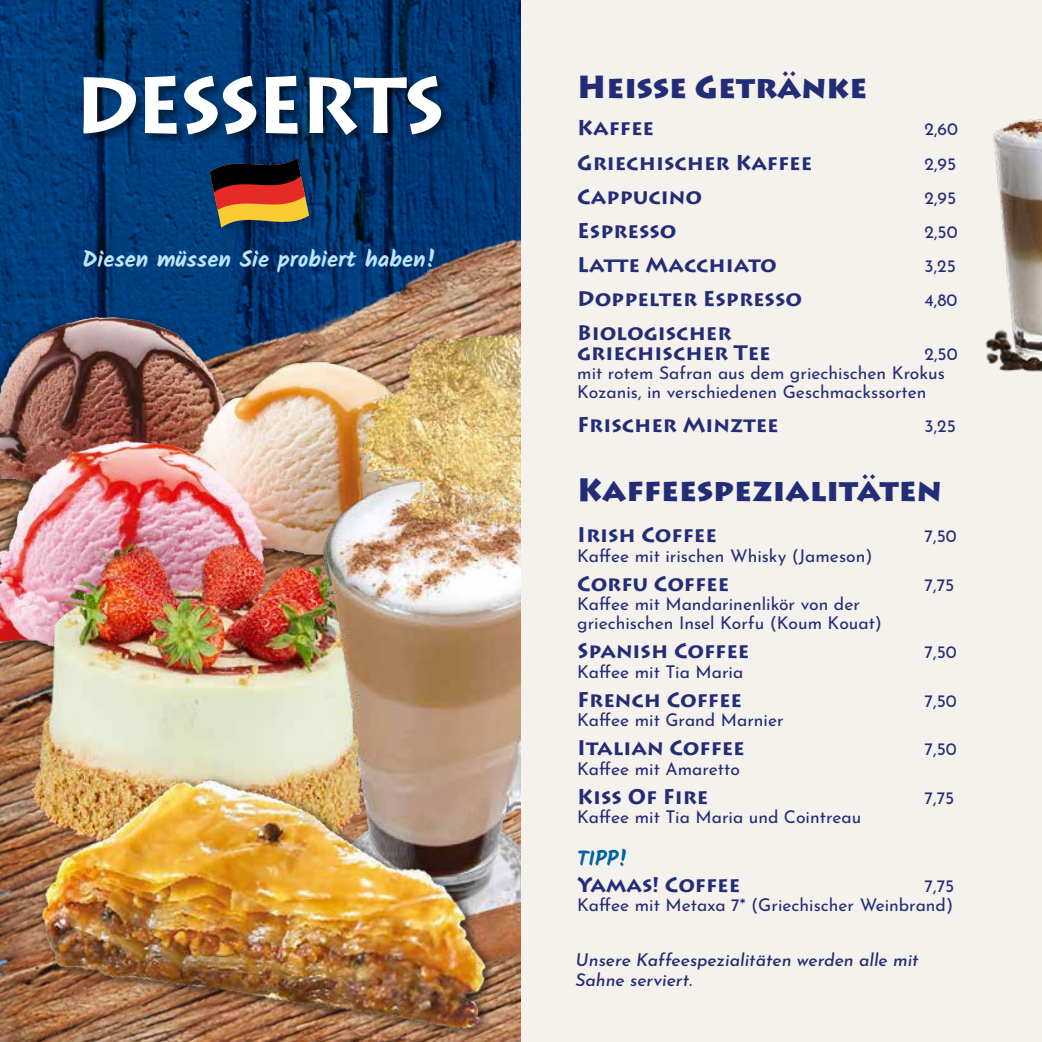
<style>
.page{position:relative;width:1042px;height:1042px;background:#fff}
.page>*{position:absolute;margin:0;border:0;box-sizing:border-box;transform-origin:0 0}
.t1{font:700 79.1px "Lithos Pro";letter-spacing:-.05em;color:#fff}
.t2{font:900 31.5px "Lithos Pro";color:#232c77}
.t3{font:700 22.57px "Kalam";color:#bce4fa}
.t4{font:700 21px/19.2px "Lithos Pro";color:#232c77}
.t5{font:700 21px "Kalam";color:#0064a3}
.t6{font:17.5px/19.2px "Josefin Sans";color:#232c77}
.t7{font:italic 500 17.5px/19.2px "Josefin Sans";color:#232c77}
</style>
<div class="page">
<svg style="left:0;top:0;width:521px;height:151px;background:#003773"></svg>
<img style="left:0;top:151px;width:521px;height:179px">
<img style="left:0;top:268px;width:519px;height:389px">
<img style="left:0;top:657px;width:521px;height:385px">
<img style="left:225px;top:476px;width:296px;height:555px">
<img style="left:13px;top:538px;width:371px;height:303px">
<img style="left:32px;top:738px;width:469px;height:304px">
<img style="left:228px;top:468px;width:293px;height:264px">
<img style="left:363px;top:330px;width:158px;height:201px">
<div style="left:81px;top:73px;width:371px;height:73px;background:#000;opacity:.5"></div>
<div style="left:521px;top:0;width:521px;height:1042px;background:#f5f1ec"></div>
<div style="left:207px;top:156px;width:116px;height:85px;background:#000;opacity:.2"></div>
<svg style="left:210px;top:153px;width:99px;height:79px;background:#654438"></svg>
<img style="left:985px;top:119px;width:57px;height:253px">
<h1 class="t1" style="left:74px;top:58px;width:372px">DESSERTS</h1>
<p class="t3" style="left:82px;top:246px;width:355px">Diesen müssen Sie probiert haben!</p>
<h2 class="t2" style="left:577px;top:68px;width:292px">Heisse Getränke</h2>
<p class="t4" style="left:577px;top:119px;width:78px">Kaffee</p>
<p class="t6" style="left:924px;top:118px;width:35px">2,60</p>
<p class="t4" style="left:577px;top:153px;width:236px">Griechischer Kaffee</p>
<p class="t6" style="left:924px;top:152px;width:33px">2,95</p>
<p class="t4" style="left:577px;top:187px;width:126px">Cappucino</p>
<p class="t6" style="left:924px;top:187px;width:33px">2,95</p>
<p class="t4" style="left:577px;top:221px;width:101px">Espresso</p>
<p class="t6" style="left:924px;top:221px;width:35px">2,50</p>
<p class="t4" style="left:577px;top:255px;width:201px">Latte Macchiato</p>
<p class="t6" style="left:924px;top:255px;width:33px">3,25</p>
<p class="t4" style="left:577px;top:290px;width:226px">Doppelter Espresso</p>
<p class="t6" style="left:924px;top:289px;width:34px">4,80</p>
<p class="t4" style="left:577px;top:324px;width:195px">Biologischer griechischer Tee</p>
<p class="t6" style="left:577px;top:342px;width:382px;text-indent:347px">2,50 mit rotem Safran aus dem griechischen Krokus<br>Kozanis, in verschiedenen Geschmackssorten</p>
<p class="t4" style="left:577px;top:416px;width:203px">Frischer Minztee</p>
<p class="t6" style="left:924px;top:415px;width:33px">3,25</p>
<h2 class="t2" style="left:577px;top:470px;width:366px">Kaffeespezialitäten</h2>
<p class="t4" style="left:577px;top:526px;width:141px">Irish Coffee</p>
<p class="t6" style="left:924px;top:525px;width:34px">7,50</p>
<p class="t6" style="left:577px;top:544px;width:297px">Kaffee mit irischen Whisky (Jameson)</p>
<p class="t4" style="left:577px;top:574px;width:153px">Corfu Coffee</p>
<p class="t6" style="left:924px;top:573px;width:31px">7,75</p>
<p class="t6" style="left:577px;top:593px;width:306px">Kaffee mit Mandarinenlikör von der griechischen Insel Korfu (Koum Kouat)</p>
<p class="t4" style="left:577px;top:642px;width:174px">Spanish Coffee</p>
<p class="t6" style="left:924px;top:641px;width:34px">7,50</p>
<p class="t6" style="left:577px;top:660px;width:168px">Kaffee mit Tia Maria</p>
<p class="t4" style="left:577px;top:690px;width:166px">French Coffee</p>
<p class="t6" style="left:924px;top:690px;width:34px">7,50</p>
<p class="t6" style="left:577px;top:709px;width:208px">Kaffee mit Grand Marnier</p>
<p class="t4" style="left:577px;top:739px;width:169px">Italian Coffee</p>
<p class="t6" style="left:924px;top:738px;width:34px">7,50</p>
<p class="t6" style="left:577px;top:757px;width:164px">Kaffee mit Amaretto</p>
<p class="t4" style="left:577px;top:787px;width:133px">Kiss Of Fire</p>
<p class="t6" style="left:924px;top:786px;width:31px">7,75</p>
<p class="t6" style="left:577px;top:806px;width:285px">Kaffee mit Tia Maria und Cointreau</p>
<p class="t5" style="left:577px;top:846px;width:53px">TIPP!</p>
<p class="t4" style="left:577px;top:875px;width:164px">Yamas! Coffee</p>
<p class="t6" style="left:577px;top:875px;width:379px;text-align:right">7,75<br>Kaffee mit Metaxa 7* (Griechischer Weinbrand)</p>
<p class="t7" style="left:575px;top:949px;width:344px">Unsere Kaffeespezialitäten werden alle mit<br>Sahne serviert.</p>
</div>
